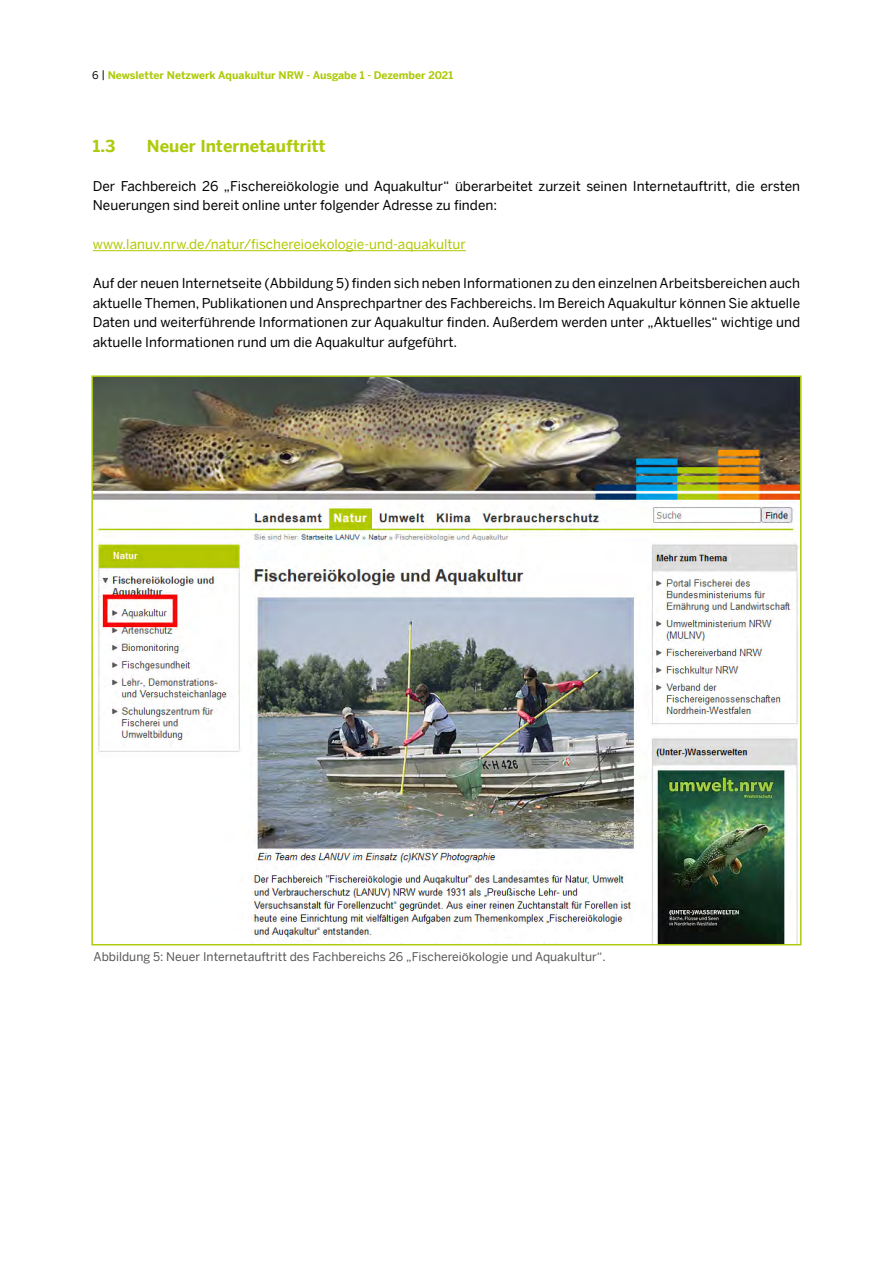
<style>
.page{position:relative;width:893px;height:1263px;background:#fff}
.page>*{position:absolute;margin:0;border:0;box-sizing:border-box;transform-origin:0 0}
.t1{font:700 16.5px "Benton Sans";color:#afca0b}
.t2{font:13.5px/19.5px "Benton Sans";color:#000}
.t3{font:13.5px "Benton Sans";color:#b1c800}
.t4{font:12px "Benton Sans";color:#575756}
.t5{font:700 10.5px "Benton Sans";color:#afca0b}
.s1{font-weight:400;color:#000}
</style>
<div class="page">
<hr style="left:93px;top:250px;width:373px;height:1px;background:#b1c800">
<img style="left:94px;top:378px;width:705px;height:564px">
<p class="t5" style="left:92px;top:69px;width:363px"><span class="s1">6 |</span> Newsletter Netzwerk Aquakultur NRW - Ausgabe 1 - Dezember 2021</p>
<p class="t1" style="left:93px;top:136px;width:24px">1.3</p>
<p class="t1" style="left:147px;top:136px;width:180px">Neuer Internetauftritt</p>
<p class="t2" style="left:93px;top:176px;width:709px">Der Fachbereich 26 „Fischereiökologie und Aquakultur“ überarbeitet zurzeit seinen Internetauftritt, die ersten<br>Neuerungen sind bereit online unter folgender Adresse zu finden:</p>
<p class="t3" style="left:93px;top:236px;width:375px">www.lanuv.nrw.de/natur/fischereioekologie-und-aquakultur</p>
<p class="t2" style="left:93px;top:273px;width:709px;text-align:justify">Auf der neuen Internetseite (Abbildung 5) finden sich neben Informationen zu den einzelnen Arbeitsbereichen auch aktuelle Themen, Publikationen und Ansprechpartner des Fachbereichs. Im Bereich Aquakultur können Sie aktuelle Daten und weiterführende Informationen zur Aquakultur finden. Außerdem werden unter „Aktuelles“ wichtige und aktuelle Informationen rund um die Aquakultur aufgeführt.</p>
<p class="t4" style="left:94px;top:949px;width:514px">Abbildung 5: Neuer Internetauftritt des Fachbereichs 26 „Fischereiökologie und Aquakultur“.</p>
</div>
